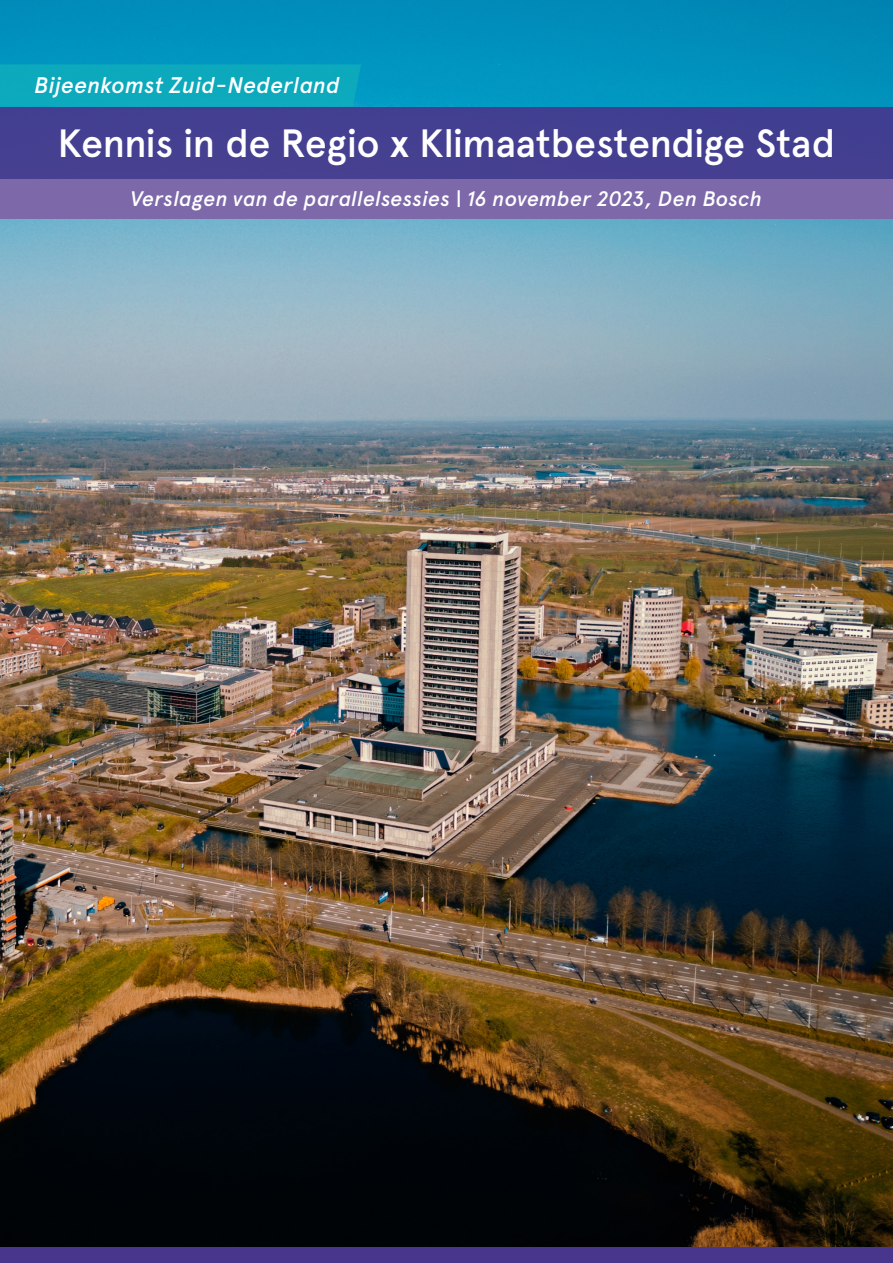
<style>
.page{position:relative;width:893px;height:1263px;background:#fff}
.page>*{position:absolute;margin:0;border:0;box-sizing:border-box;transform-origin:0 0}
.Titel{font:500 39.45px "Apercu Pro";letter-spacing:-.015em;color:#fff}
.Subtitel_voorblad{font:italic 500 22.5px "Apercu Pro";letter-spacing:.005em;color:#fff}
.Ondertitel_voorblad{font:italic 500 21px "Apercu Pro";letter-spacing:.005em;color:#fff}
.s1{font-weight:700}
</style>
<div class="page">
<img style="left:0;top:0;width:893px;height:1247px">
<div style="left:4px;top:107px;width:884px;height:72px;background:#443f91"></div>
<div style="left:0;top:179px;width:893px;height:39px;background:#7d69aa"></div>
<div style="left:0;top:64px;width:361px;height:43px;background:#0ca9bd"></div>
<div style="left:0;top:1247px;width:893px;height:16px;background:#47368c"></div>
<p class="Subtitel_voorblad" style="left:34px;top:69px;width:307px">Bijeenkomst Zuid-Nederland</p>
<h1 class="Titel" style="left:58px;top:114px;width:779px">Kennis in de Regio <span class="s1">x</span> Klimaatbestendige Stad</h1>
<h2 class="Ondertitel_voorblad" style="left:131px;top:183px;width:633px">Verslagen van de parallelsessies | 16 november 2023, Den Bosch</h2>
</div>
